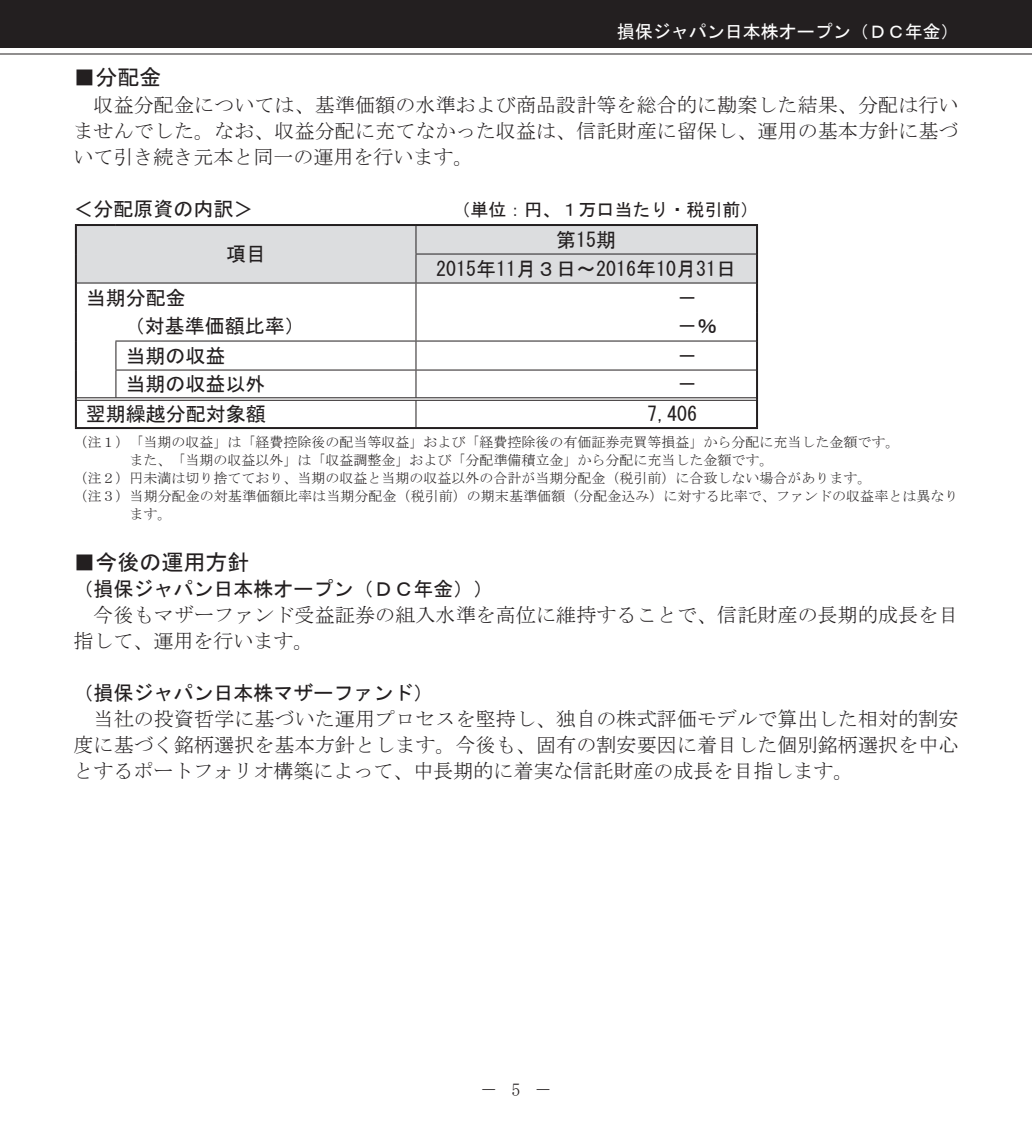
<style>
.page{position:relative;width:1032px;height:1134px;background:#fff}
.page>*{position:absolute;margin:0;border:0;box-sizing:border-box;transform-origin:0 0}
.t1{font:22px "MS Gothic";color:#231f20}
.t2{font:20px/26px "MS Mincho";letter-spacing:.005em;color:#231f20;text-align:justify}
.t3{font:20px/28.8px "MS Gothic";color:#231f20;text-align:center}
.t4{font:18px "MS Gothic";color:#fff}
.t5{font:18px "MS Gothic";color:#231f20}
.t6{font:18px "MS Mincho";color:#231f20}
.t7{font:14px "MS Mincho";color:#231f20}
</style>
<div class="page">
<div style="left:0;top:0;width:1032px;height:48px;background:#231f20"></div>
<hr style="left:0;top:53px;width:1032px;height:1px;background:#231f20">
<svg style="left:77px;top:226px;width:679px;height:201px"></svg>
<hr style="left:416px;top:397px;width:340px;height:1px;background:#231f20">
<hr style="left:416px;top:400px;width:340px;height:1px;background:#231f20">
<hr style="left:75px;top:224px;width:41px;height:2px;background:#231f20">
<hr style="left:75px;top:226px;width:2px;height:28px;background:#231f20">
<hr style="left:116px;top:224px;width:300px;height:2px;background:#231f20">
<hr style="left:75px;top:254px;width:2px;height:29px;background:#231f20">
<hr style="left:416px;top:224px;width:342px;height:2px;background:#231f20">
<hr style="left:756px;top:226px;width:2px;height:28px;background:#231f20">
<hr style="left:756px;top:254px;width:2px;height:29px;background:#231f20">
<hr style="left:75px;top:283px;width:2px;height:29px;background:#231f20">
<hr style="left:756px;top:283px;width:2px;height:29px;background:#231f20">
<hr style="left:75px;top:312px;width:2px;height:29px;background:#231f20">
<hr style="left:756px;top:312px;width:2px;height:29px;background:#231f20">
<hr style="left:75px;top:341px;width:2px;height:29px;background:#231f20">
<hr style="left:756px;top:341px;width:2px;height:29px;background:#231f20">
<hr style="left:75px;top:370px;width:2px;height:29px;background:#231f20">
<hr style="left:756px;top:370px;width:2px;height:29px;background:#231f20">
<hr style="left:75px;top:399px;width:2px;height:28px;background:#231f20">
<hr style="left:756px;top:399px;width:2px;height:28px;background:#231f20">
<hr style="left:75px;top:427px;width:683px;height:2px;background:#231f20">
<p class="t4" style="left:617px;top:23px;width:343px">損保ジャパン日本株オープン（ＤＣ年金）</p>
<p class="t1" style="left:73px;top:66px;width:89px">■分配金</p>
<p class="t2" style="left:73px;top:91px;width:886px">　収益分配金については、基準価額の水準および商品設計等を総合的に勘案した結果、分配は行いませんでした。なお、収益分配に充てなかった収益は、信託財産に留保し、運用の基本方針に基づいて引き続き元本と同一の運用を行います。</p>
<p class="t3" style="left:73px;top:194px;width:182px">＜分配原資の内訳＞</p>
<p class="t5" style="left:452px;top:200px;width:307px">（単位：円、１万口当たり・税引前）</p>
<p class="t3" style="left:226px;top:240px;width:41px">項目</p>
<p class="t3" style="left:436px;top:225px;width:301px">第15期<br>2015年11月３日～2016年10月31日</p>
<p class="t3" style="left:86px;top:283px;width:102px">当期分配金</p>
<p class="t3" style="left:677px;top:283px;width:21px">－</p>
<p class="t3" style="left:125px;top:312px;width:182px">（対基準価額比率）</p>
<p class="t3" style="left:677px;top:312px;width:41px">－％</p>
<p class="t3" style="left:125px;top:341px;width:102px">当期の収益</p>
<p class="t3" style="left:677px;top:341px;width:21px">－</p>
<p class="t3" style="left:125px;top:370px;width:141px">当期の収益以外</p>
<p class="t3" style="left:677px;top:370px;width:21px">－</p>
<p class="t3" style="left:86px;top:399px;width:182px">翌期繰越分配対象額</p>
<p class="t3" style="left:647px;top:399px;width:51px">7,406</p>
<p class="t7" style="left:73px;top:435px;width:828px">（注１）「当期の収益」は「経費控除後の配当等収益」および「経費控除後の有価証券売買等損益」から分配に充当した金額です。</p>
<p class="t7" style="left:129px;top:453px;width:646px">また、「当期の収益以外」は「収益調整金」および「分配準備積立金」から分配に充当した金額です。</p>
<p class="t7" style="left:73px;top:471px;width:800px">（注２）円未満は切り捨てており、当期の収益と当期の収益以外の合計が当期分配金（税引前）に合致しない場合があります。</p>
<p class="t7" style="left:73px;top:489px;width:887px">（注３）当期分配金の対基準価額比率は当期分配金（税引前）の期末基準価額（分配金込み）に対する比率で、ファンドの収益率とは異なり</p>
<p class="t7" style="left:129px;top:507px;width:43px">ます。</p>
<p class="t1" style="left:73px;top:551px;width:178px">■今後の運用方針</p>
<p class="t3" style="left:73px;top:574px;width:422px">（損保ジャパン日本株オープン（ＤＣ年金））</p>
<p class="t2" style="left:73px;top:602px;width:886px">　今後もマザーファンド受益証券の組入水準を高位に維持することで、信託財産の長期的成長を目指して、運用を行います。</p>
<p class="t3" style="left:73px;top:678px;width:362px">（損保ジャパン日本株マザーファンド）</p>
<p class="t2" style="left:73px;top:706px;width:886px">　当社の投資哲学に基づいた運用プロセスを堅持し、独自の株式評価モデルで算出した相対的割安度に基づく銘柄選択を基本方針とします。今後も、固有の割安要因に着目した個別銘柄選択を中心とするポートフォリオ構築によって、中長期的に着実な信託財産の成長を目指します。</p>
<p class="t6" style="left:511px;top:1081px;width:10px">5</p>
<p class="t6" style="left:480px;top:1081px;width:73px">－　　－</p>
</div>
